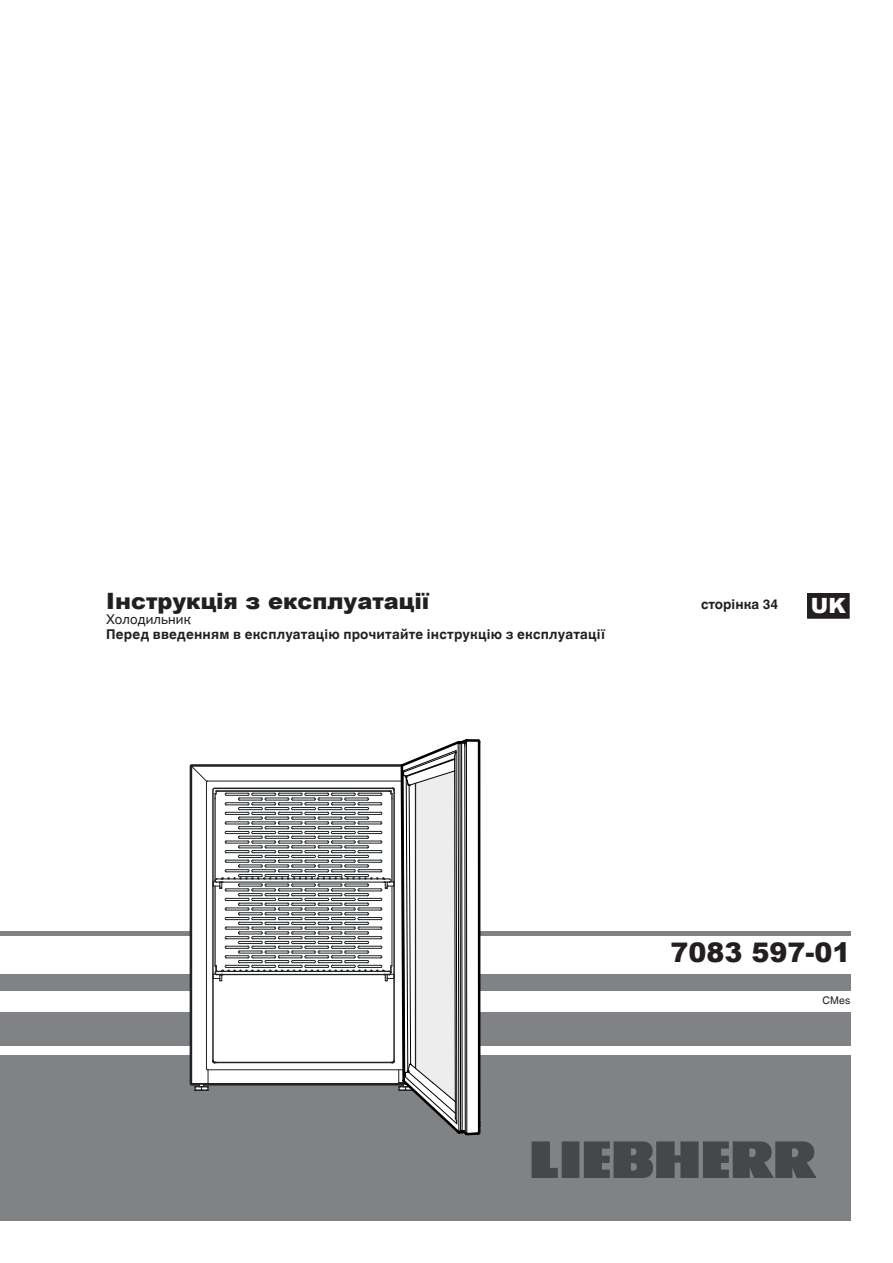
<style>
.page{position:relative;width:893px;height:1263px;background:#fff}
.page>*{position:absolute;margin:0;border:0;box-sizing:border-box;transform-origin:0 0}
.t1{font:900 27px "Arial";color:#231f20}
.t2{font:900 22.5px "Arial";color:#231f20}
.t3{font:900 21px "Arial";color:#fff}
.t4{font:700 13.5px "Helvetica Linotype";letter-spacing:.015em;color:#231f20}
.t5{font:13.5px "Helvetica Linotype";letter-spacing:.01em;color:#231f20}
.t6{font:10.5px "Helvetica Linotype";color:#231f20}
</style>
<div class="page">
<div style="left:0;top:1055px;width:850px;height:165px;background:#808285"></div>
<div style="left:0;top:1012px;width:850px;height:34px;background:#808285"></div>
<div style="left:0;top:974px;width:850px;height:17px;background:#808285"></div>
<hr style="left:0;top:931px;width:850px;height:4px;background:#808285">
<svg style="left:532px;top:1141px;width:284px;height:37px"></svg>
<svg style="left:191px;top:739px;width:289px;height:396px"></svg>
<div style="left:808px;top:594px;width:41px;height:24px;background:#231f20"></div>
<div style="left:807px;top:593px;width:43px;height:26px;border:2px solid #231f20"></div>
<h2 class="t2" style="left:106px;top:585px;width:325px">Інструкція з експлуатації</h2>
<p class="t4" style="left:701px;top:597px;width:79px">сторінка 34</p>
<p class="t5" style="left:106px;top:612px;width:86px">Холодильник</p>
<p class="t4" style="left:106px;top:627px;width:500px">Перед введенням в експлуатацію прочитайте інструкцію з експлуатації</p>
<h3 class="t3" style="left:811px;top:591px;width:36px">UK</h3>
<h1 class="t1" style="left:670px;top:932px;width:182px">7083 597-01</h1>
<p class="t6" style="left:822px;top:994px;width:30px">CMes</p>
</div>
